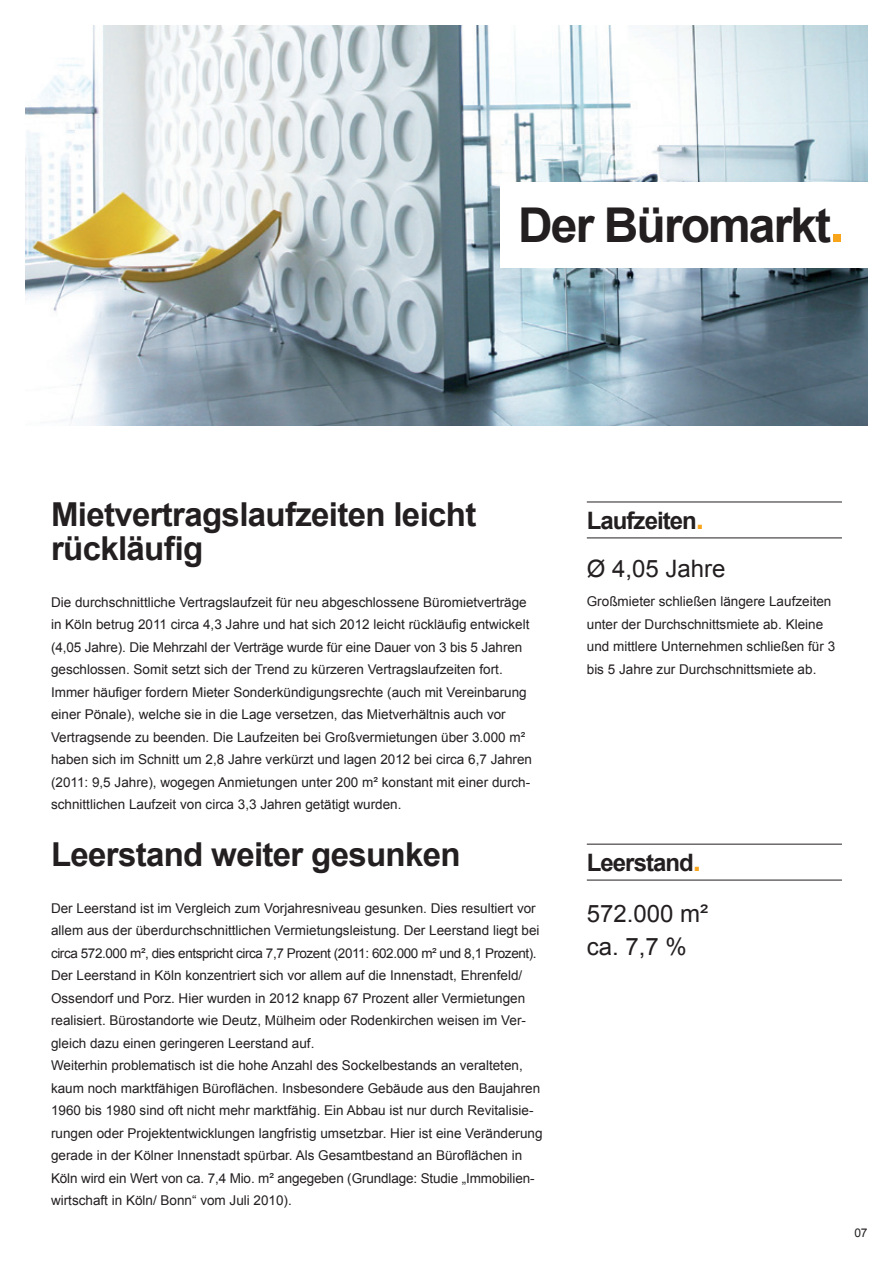
<style>
.page{position:relative;width:893px;height:1263px;background:#fff}
.page>*{position:absolute;margin:0;border:0;box-sizing:border-box;transform-origin:0 0}
.t1{font:700 48px "Arial";letter-spacing:-.04em;color:#231f20}
.t2{font:700 33px/34.5px "Arial";letter-spacing:-.02em;color:#231f20}
.t3{font:24px/33px "Arial";color:#231f20}
.t4{font:700 24px "Arial";letter-spacing:-.04em;color:#231f20}
.t5{font:13.5px/22.5px "Arial";color:#231f20}
.t6{font:12px "Arial";color:#231f20}
.s1{font-size:57px;color:#f9a51b}
.s2{font-size:30px;color:#f9a51b}
</style>
<div class="page">
<img style="left:26px;top:26px;width:841px;height:399px">
<hr style="left:587px;top:502px;width:255px;height:1px;background:#231f20">
<hr style="left:587px;top:538px;width:255px;height:1px;background:#231f20">
<hr style="left:587px;top:844px;width:255px;height:1px;background:#231f20">
<hr style="left:587px;top:880px;width:255px;height:1px;background:#231f20">
<div style="left:500px;top:183px;width:393px;height:85px;background:#fff"></div>
<h1 class="t1" style="left:518px;top:199px;width:328px">Der Büromarkt<span class="s1">.</span></h1>
<h2 class="t2" style="left:51px;top:497px;width:427px">Mietvertragslaufzeiten leicht rückläufig</h2>
<p class="t5" style="left:51px;top:591px;width:482px">Die durchschnittliche Vertragslaufzeit für neu abgeschlossene Büromietverträge in Köln betrug 2011 circa 4,3 Jahre und hat sich 2012 leicht rückläufig entwickelt (4,05 Jahre). Die Mehrzahl der Verträge wurde für eine Dauer von 3 bis 5 Jahren geschlossen. Somit setzt sich der Trend zu kürzeren Vertragslaufzeiten fort.<br>Immer häufiger fordern Mieter Sonderkündigungsrechte (auch mit Vereinbarung einer Pönale), welche sie in die Lage versetzen, das Mietverhältnis auch vor Vertragsende zu beenden. Die Laufzeiten bei Großvermietungen über 3.000 m² haben sich im Schnitt um 2,8 Jahre verkürzt und lagen 2012 bei circa 6,7 Jahren (2011: 9,5 Jahre), wogegen Anmietungen unter 200 m² konstant mit einer durch&shy;schnittlichen Laufzeit von circa 3,3 Jahren getätigt wurden.</p>
<h2 class="t2" style="left:51px;top:838px;width:411px">Leerstand weiter gesunken</h2>
<p class="t5" style="left:51px;top:897px;width:493px">Der Leerstand ist im Vergleich zum Vorjahresniveau gesunken. Dies resultiert vor allem aus der überdurchschnittlichen Vermietungsleistung. Der Leerstand liegt bei circa 572.000 m², dies entspricht circa 7,7 Prozent (2011: 602.000 m² und 8,1 Prozent).<br>Der Leerstand in Köln konzentriert sich vor allem auf die Innenstadt, Ehrenfeld/ Ossendorf und Porz. Hier wurden in 2012 knapp 67 Prozent aller Vermietungen realisiert. Bürostandorte wie Deutz, Mülheim oder Rodenkirchen weisen im Ver&shy;gleich dazu einen geringeren Leerstand auf.<br>Weiterhin problematisch ist die hohe Anzahl des Sockelbestands an veralteten, kaum noch marktfähigen Büroflächen. Insbesondere Gebäude aus den Baujahren 1960 bis 1980 sind oft nicht mehr marktfähig. Ein Abbau ist nur durch Revitalisie&shy;rungen oder Projektentwicklungen langfristig umsetzbar. Hier ist eine Veränderung gerade in der Kölner Innenstadt spürbar. Als Gesamtbestand an Büroflächen in Köln wird ein Wert von ca. 7,4 Mio. m² angegeben (Grundlage: Studie „Immobilien&shy;wirtschaft in Köln/ Bonn“ vom Juli 2010).</p>
<h3 class="t4" style="left:587px;top:508px;width:119px">Laufzeiten<span class="s2">.</span></h3>
<h3 class="t3" style="left:587px;top:552px;width:140px">Ø 4,05 Jahre</h3>
<p class="t5" style="left:587px;top:590px;width:250px">Großmieter schließen längere Laufzeiten unter der Durchschnittsmiete ab. Kleine und mittlere Unternehmen schließen für 3 bis 5 Jahre zur Durchschnittsmiete ab.</p>
<h3 class="t4" style="left:587px;top:850px;width:116px">Leerstand<span class="s2">.</span></h3>
<h3 class="t3" style="left:587px;top:897px;width:123px">572.000 m² ca. 7,7 %</h3>
<p class="t6" style="left:854px;top:1226px;width:15px">07</p>
</div>
